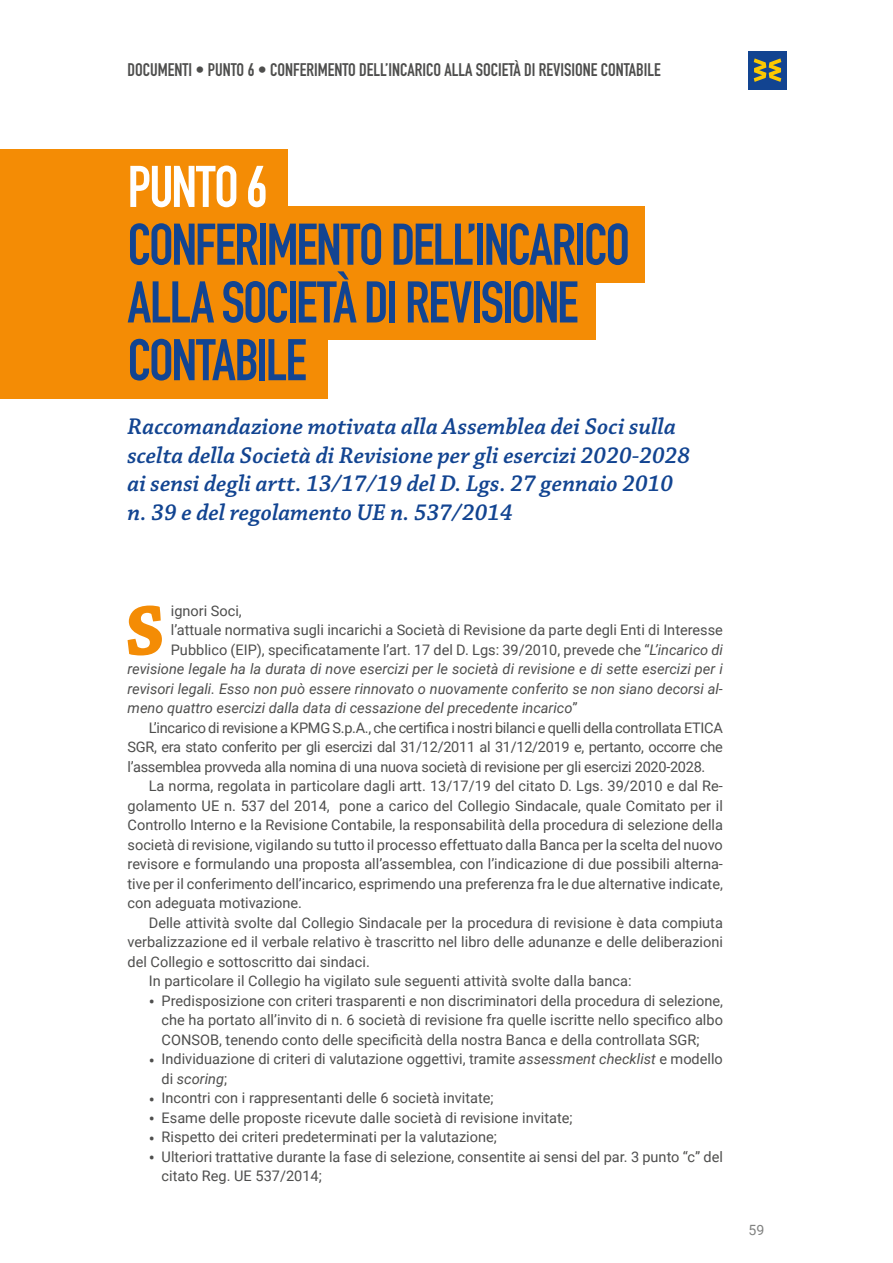
<style>
.page{position:relative;width:893px;height:1263px;background:#fff}
.page>*{position:absolute;margin:0;border:0;box-sizing:border-box;transform-origin:0 0}
.t1{font:700 74.55px "Chaparral Pro";color:#f48c05}
.t2{font:57.75px/57.8px "DIN Engschrift Std";letter-spacing:-.035em;color:#124491}
.t3{font:57.75px "DIN Engschrift Std";letter-spacing:-.025em;color:#fff}
.t4{font:italic 600 24px/28.5px "Chaparral Pro";color:#124491}
.t5{font:18px "DIN Engschrift Std";color:#4e4e4d}
.t6{font:14.55px/19.5px "Roboto";color:#4e4e4d}
.t7{font:14.55px "Roboto";letter-spacing:-.02em;color:#4e4e4d}
.t8{font:italic 14.55px "Roboto";color:#4e4e4d}
.t9{font:14.1px "Roboto";color:#818281}
.s1{font-style:italic}
.s2{font-style:normal}
.s3{font-size:18px}
</style>
<div class="page">
<div style="left:748px;top:51px;width:39px;height:38px;background:#124491"></div>
<svg style="left:754px;top:58px;width:27px;height:24px"></svg>
<div style="left:0;top:149px;width:288px;height:76px;background:#f48c05"></div>
<div style="left:0;top:207px;width:644px;height:76px;background:#f48c05"></div>
<div style="left:0;top:264px;width:595px;height:76px;background:#f48c05"></div>
<div style="left:0;top:322px;width:327px;height:77px;background:#f48c05"></div>
<p class="t5" style="left:128px;top:59px;width:535px">DOCUMENTI • PUNTO 6 • CONFERIMENTO DELL’INCARICO ALLA SOCIETÀ DI REVISIONE CONTABILE</p>
<h2 class="t3" style="left:128px;top:153px;width:141px">PUNTO 6</h2>
<h2 class="t2" style="left:128px;top:216px;width:504px">CONFERIMENTO DELL’INCARICO<br>ALLA SOCIETÀ DI REVISIONE<br>CONTABILE</h2>
<h3 class="t4" style="left:128px;top:413px;width:564px">Raccomandazione motivata alla Assemblea dei Soci sulla scelta della Società di Revisione per gli esercizi 2020-2028 ai sensi degli artt. 13/17/19 del D. Lgs. 27 gennaio 2010 n. 39 e del regolamento UE n. 537/2014</h3>
<h1 class="t1" style="left:125px;top:587px;width:42px">S</h1>
<p class="t6" style="left:171px;top:600px;width:73px">ignori Soci,</p>
<p class="t6" style="left:171px;top:620px;width:554px">l’attuale normativa sugli incarichi a Società di Revisione da parte degli Enti di Interesse</p>
<p class="t6" style="left:171px;top:639px;width:554px">Pubblico (EIP), specificatamente l’art. 17 del D. Lgs: 39/2010, prevede che “<span class="s1">L’incarico di</span></p>
<p class="t8" style="left:128px;top:659px;width:597px">revisione legale ha la durata di nove esercizi per le società di revisione e di sette esercizi per i</p>
<p class="t8" style="left:128px;top:678px;width:597px">revisori legali. Esso non può essere rinnovato o nuovamente conferito se non siano decorsi al-</p>
<p class="t8" style="left:128px;top:698px;width:452px">meno quattro esercizi dalla data di cessazione del precedente incarico<span class="s2">”</span></p>
<p class="t7" style="left:149px;top:717px;width:576px">L’incarico di revisione a KPMG S.p.A., che certifica i nostri bilanci e quelli della controllata ETICA</p>
<p class="t7" style="left:128px;top:737px;width:597px">SGR, era stato conferito per gli esercizi dal 31/12/2011 al 31/12/2019 e, pertanto, occorre che</p>
<p class="t7" style="left:128px;top:756px;width:579px">l’assemblea provveda alla nomina di una nuova società di revisione per gli esercizi 2020-2028.</p>
<p class="t6" style="left:149px;top:776px;width:576px">La norma, regolata in particolare dagli artt. 13/17/19 del citato D. Lgs. 39/2010 e dal Re-</p>
<p class="t6" style="left:128px;top:795px;width:597px">golamento UE n. 537 del 2014, pone a carico del Collegio Sindacale, quale Comitato per il</p>
<p class="t6" style="left:128px;top:815px;width:597px">Controllo Interno e la Revisione Contabile, la responsabilità della procedura di selezione della</p>
<p class="t6" style="left:128px;top:834px;width:597px">società di revisione, vigilando su tutto il processo effettuato dalla Banca per la scelta del nuovo</p>
<p class="t6" style="left:128px;top:854px;width:597px">revisore e formulando una proposta all’assemblea, con l’indicazione di due possibili alterna-</p>
<p class="t6" style="left:128px;top:873px;width:597px">tive per il conferimento dell’incarico, esprimendo una preferenza fra le due alternative indicate,</p>
<p class="t6" style="left:128px;top:893px;width:176px">con adeguata motivazione.</p>
<p class="t6" style="left:149px;top:912px;width:576px">Delle attività svolte dal Collegio Sindacale per la procedura di revisione è data compiuta</p>
<p class="t6" style="left:128px;top:932px;width:597px">verbalizzazione ed il verbale relativo è trascritto nel libro delle adunanze e delle deliberazioni</p>
<p class="t6" style="left:128px;top:951px;width:244px">del Collegio e sottoscritto dai sindaci.</p>
<p class="t6" style="left:149px;top:971px;width:484px">In particolare il Collegio ha vigilato sule seguenti attività svolte dalla banca:</p>
<p class="t6" style="left:162px;top:990px;width:563px;text-align:justify;text-indent:-13px"><span class="s3">•</span> Predisposizione con criteri trasparenti e non discriminatori della procedura di selezione, che ha portato all’invito di n. 6 società di revisione fra quelle iscritte nello specifico albo CONSOB, tenendo conto delle specificità della nostra Banca e della controllata SGR;</p>
<p class="t6" style="left:162px;top:1049px;width:563px;text-indent:-13px"><span class="s3">•</span> Individuazione di criteri di valutazione oggettivi, tramite <span class="s1">assessment checklist</span> e modello di <span class="s1">scoring</span>;</p>
<p class="t6" style="left:149px;top:1088px;width:346px"><span class="s3">•</span> Incontri con i rappresentanti delle 6 società invitate;</p>
<p class="t6" style="left:149px;top:1107px;width:425px"><span class="s3">•</span> Esame delle proposte ricevute dalle società di revisione invitate;</p>
<p class="t6" style="left:149px;top:1127px;width:350px"><span class="s3">•</span> Rispetto dei criteri predeterminati per la valutazione;</p>
<p class="t6" style="left:162px;top:1146px;width:563px;text-indent:-13px"><span class="s3">•</span> Ulteriori trattative durante la fase di selezione, consentite ai sensi del par. 3 punto “c” del citato Reg. UE 537/2014;</p>
<p class="t9" style="left:748px;top:1220px;width:17px">59</p>
</div>
